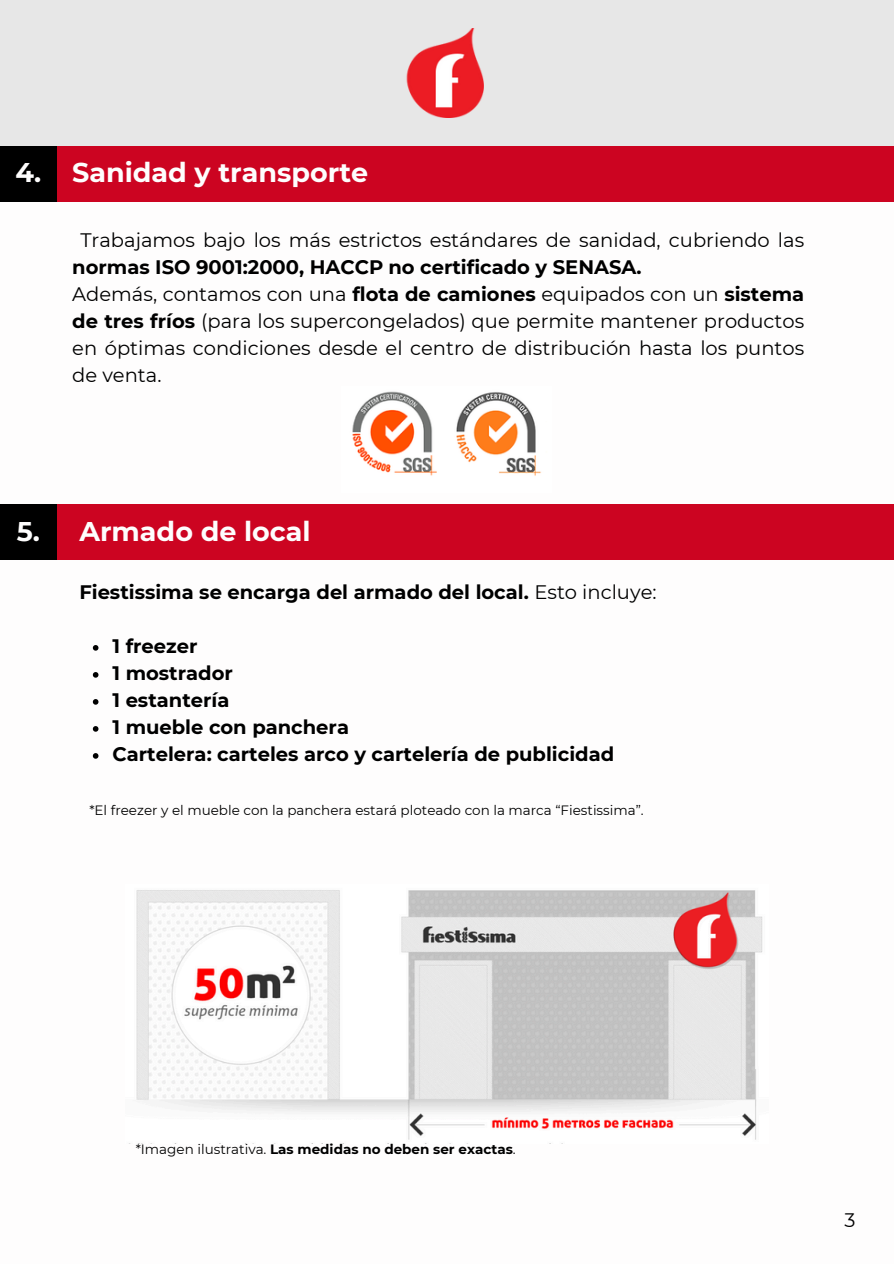
<style>
.page{position:relative;width:894px;height:1264px;background:#fff}
.page>*{position:absolute;margin:0;border:0;box-sizing:border-box;transform-origin:0 0}
.t1{font:700 27px "Montserrat";color:#fefdfd}
.t2{font:19.5px/27px "Montserrat";color:#000}
.t3{font:700 19.5px "Montserrat";color:#000}
.t4{font:13.5px "Montserrat";color:#000}
.t5{font:700 13.5px "Montserrat";color:#000}
.s1{font-weight:700}
.s2{font-weight:400}
</style>
<div class="page">
<div style="left:0;top:0;width:893px;height:146px;background:#e7e7e7"></div>
<img style="left:406px;top:28px;width:78px;height:89px">
<div style="left:0;top:146px;width:893px;height:55px;background:#cc0421"></div>
<div style="left:0;top:146px;width:56px;height:55px;background:#000"></div>
<img style="left:352px;top:391px;width:189px;height:85px">
<div style="left:0;top:504px;width:893px;height:56px;background:#cc0421"></div>
<div style="left:0;top:504px;width:56px;height:56px;background:#000"></div>
<img style="left:136px;top:890px;width:627px;height:250px">
<svg style="left:93px;top:645px;width:5px;height:5px"></svg>
<svg style="left:93px;top:672px;width:5px;height:5px"></svg>
<svg style="left:93px;top:699px;width:5px;height:5px"></svg>
<svg style="left:93px;top:726px;width:5px;height:5px"></svg>
<svg style="left:93px;top:753px;width:5px;height:5px"></svg>
<h2 class="t1" style="left:16px;top:156px;width:27px">4.</h2>
<h1 class="t1" style="left:72px;top:156px;width:297px">Sanidad y transporte</h1>
<p class="t2" style="left:72px;top:226px;width:733px;text-indent:8px">Trabajamos bajo los más estrictos estándares de sanidad, cubriendo las <span class="s1">normas ISO 9001:2000, HACCP no certificado y SENASA.<br></span>Además, contamos con una <span class="s1">flota de camiones</span> equipados con un <span class="s1">sistema de tres fríos</span> (para los supercongelados) que permite mantener productos en óptimas condiciones desde el centro de distribución hasta los puntos de venta.</p>
<p class="t1" style="left:17px;top:514px;width:25px">5.</p>
<h2 class="t1" style="left:79px;top:514px;width:233px">Armado de local</h2>
<p class="t3" style="left:79px;top:580px;width:578px">Fiestissima se encarga del armado del local. <span class="s2">Esto incluye:</span></p>
<p class="t3" style="left:112px;top:634px;width:86px">1 freezer</p>
<p class="t3" style="left:112px;top:661px;width:122px">1 mostrador</p>
<p class="t3" style="left:112px;top:688px;width:118px">1 estantería</p>
<p class="t3" style="left:112px;top:715px;width:238px">1 mueble con panchera</p>
<p class="t3" style="left:112px;top:742px;width:503px">Cartelera: carteles arco y cartelería de publicidad</p>
<p class="t4" style="left:89px;top:801px;width:556px">*El freezer y el mueble con la panchera estará ploteado con la marca “Fiestissima”.</p>
<p class="t5" style="left:136px;top:1141px;width:381px"><span class="s2">*Imagen ilustrativa.</span> Las medidas no deben ser exactas<span class="s2">.</span></p>
<h1 class="t2" style="left:844px;top:1206px;width:12px">3</h1>
</div>
